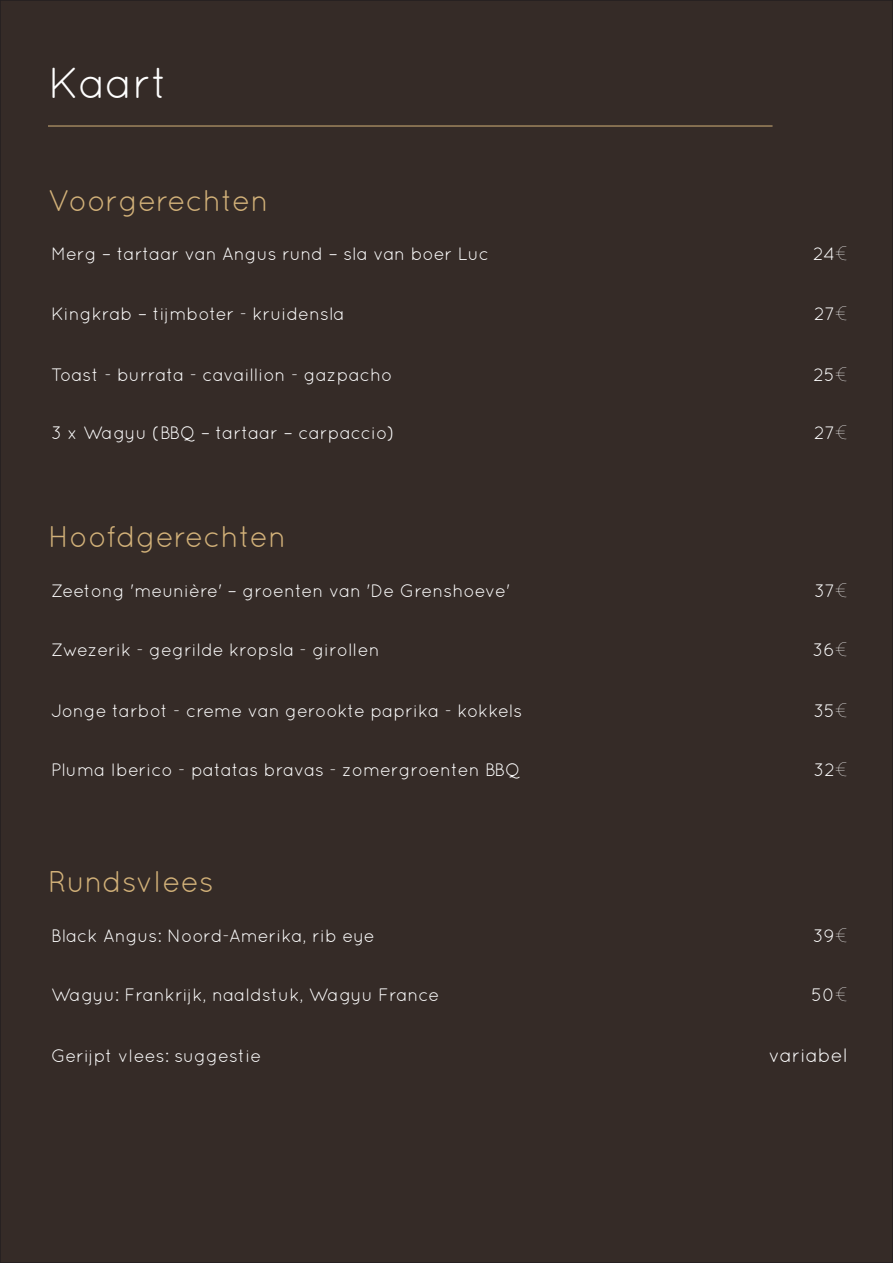
<style>
.page{position:relative;width:893px;height:1263px;background:#352b27}
.page>*{position:absolute;margin:0;border:0;box-sizing:border-box;transform-origin:0 0}
.t1{font:43.5px "Quicksand";color:#fff}
.t2{font:30px "Quicksand";color:#d2b179}
.t3{font:19.5px "Quicksand";color:#fff}
.t4{font:18px "Quicksand";color:#fff}
.s1{font-family:"SFUI Text";font-weight:100;font-size:19.5px}
</style>
<div class="page">
<hr style="left:48px;top:126px;width:724px;height:1px;background:#d2b179">
<h1 class="t1" style="left:48px;top:58px;width:123px">Kaart</h1>
<h2 class="t2" style="left:48px;top:183px;width:222px">Voorgerechten</h2>
<p class="t4" style="left:51px;top:243px;width:440px">Merg – tartaar van Angus rund – sla van boer Luc</p>
<p class="t4" style="left:813px;top:244px;width:36px">24<span class="s1">€</span></p>
<p class="t4" style="left:51px;top:303px;width:295px">Kingkrab – tijmboter - kruidensla</p>
<p class="t4" style="left:814px;top:303px;width:35px">27<span class="s1">€</span></p>
<p class="t4" style="left:51px;top:364px;width:343px">Toast - burrata - cavaillion - gazpacho</p>
<p class="t4" style="left:814px;top:364px;width:35px">25<span class="s1">€</span></p>
<p class="t4" style="left:51px;top:422px;width:345px">3 x Wagyu (BBQ – tartaar – carpaccio)</p>
<p class="t4" style="left:814px;top:423px;width:35px">27<span class="s1">€</span></p>
<h2 class="t2" style="left:48px;top:519px;width:240px">Hoofdgerechten</h2>
<p class="t4" style="left:51px;top:580px;width:461px">Zeetong 'meunière' – groenten van 'De Grenshoeve'</p>
<p class="t4" style="left:814px;top:580px;width:35px">37<span class="s1">€</span></p>
<p class="t4" style="left:51px;top:639px;width:330px">Zwezerik - gegrilde kropsla - girollen</p>
<p class="t4" style="left:813px;top:640px;width:36px">36<span class="s1">€</span></p>
<p class="t4" style="left:51px;top:700px;width:473px">Jonge tarbot - creme van gerookte paprika - kokkels</p>
<p class="t4" style="left:813px;top:701px;width:36px">35<span class="s1">€</span></p>
<p class="t4" style="left:51px;top:759px;width:471px">Pluma Iberico - patatas bravas - zomergroenten BBQ</p>
<p class="t4" style="left:813px;top:759px;width:36px">32<span class="s1">€</span></p>
<h2 class="t2" style="left:48px;top:864px;width:167px">Rundsvlees</h2>
<p class="t4" style="left:51px;top:925px;width:325px">Black Angus: Noord-Amerika, rib eye</p>
<p class="t4" style="left:813px;top:925px;width:36px">39<span class="s1">€</span></p>
<p class="t4" style="left:51px;top:984px;width:390px">Wagyu: Frankrijk, naaldstuk, Wagyu France</p>
<p class="t4" style="left:811px;top:985px;width:38px">50<span class="s1">€</span></p>
<p class="t4" style="left:51px;top:1045px;width:212px">Gerijpt vlees: suggestie</p>
<p class="t3" style="left:769px;top:1044px;width:80px">variabel</p>
</div>
